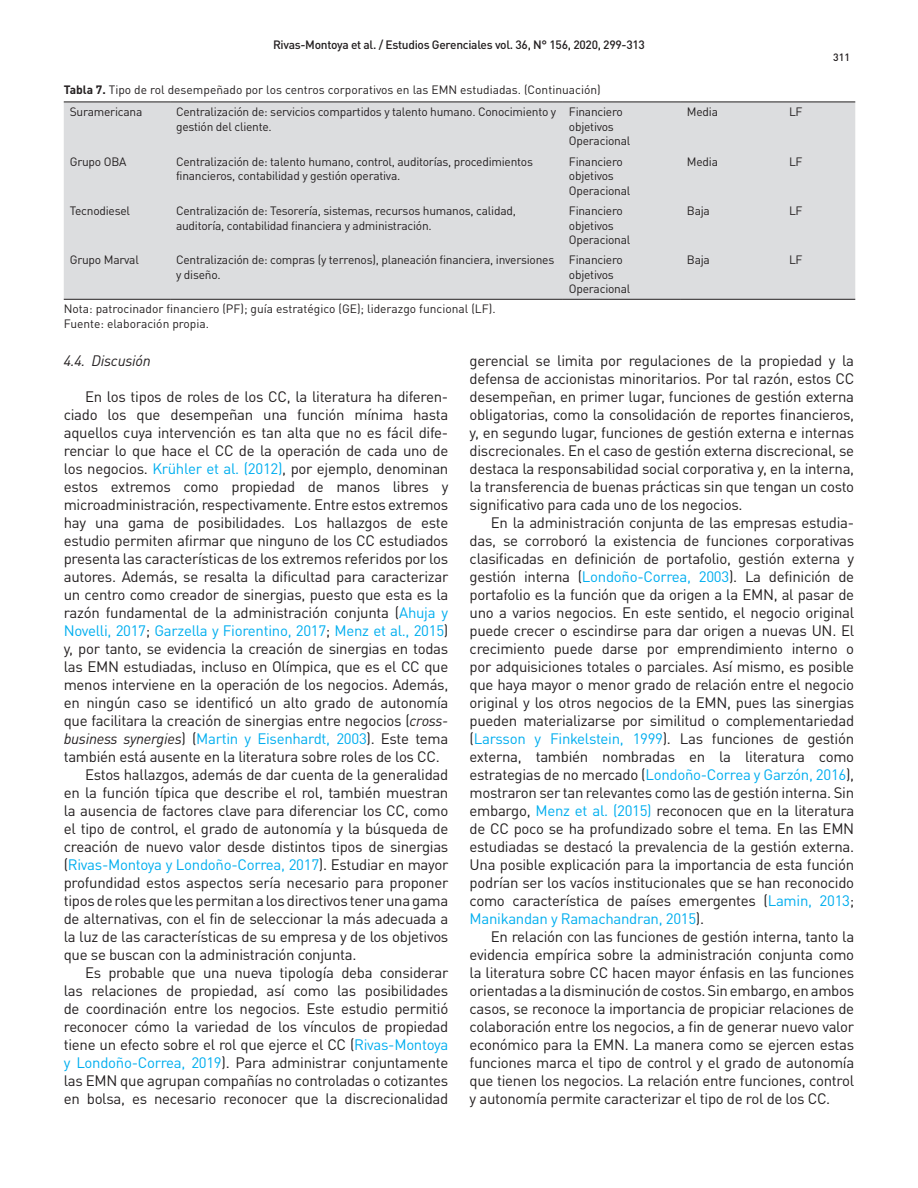
<style>
.page{position:relative;width:918px;height:1188px;background:#fff}
.page>*{position:absolute;margin:0;border:0;box-sizing:border-box;transform-origin:0 0}
.Párrafo_principal{font:15px/18px "DIN Pro";letter-spacing:-.02em;color:#231f20;text-align:justify}
.Titulo_segundo_nivel{font:italic 15px "DIN Pro";letter-spacing:-.02em;color:#231f20}
.Párrafo_principal-2{font:12px/14.4px "DIN Pro";letter-spacing:-.02em;color:#231f20}
.Párrafo_principal-3{font:12px "DIN Pro";color:#231f20}
.t1{font:500 12px "DIN Pro";letter-spacing:-.025em;color:#231f20}
.t2{font:500 10.5px "DIN Pro";color:#231f20}
.s1{font-weight:700}
.s2{color:#00aeef}
.s3{font-style:italic}
</style>
<div class="page">
<div style="left:64px;top:103px;width:791px;height:196px;background:#dcdddf"></div>
<hr style="left:64px;top:102px;width:106px;height:1px;background:#231f20">
<hr style="left:170px;top:102px;width:393px;height:1px;background:#231f20">
<hr style="left:563px;top:102px;width:118px;height:1px;background:#231f20">
<hr style="left:681px;top:102px;width:102px;height:1px;background:#231f20">
<hr style="left:783px;top:102px;width:72px;height:1px;background:#231f20">
<hr style="left:64px;top:299px;width:106px;height:1px;background:#231f20">
<hr style="left:170px;top:299px;width:393px;height:1px;background:#231f20">
<hr style="left:563px;top:299px;width:118px;height:1px;background:#231f20">
<hr style="left:681px;top:299px;width:102px;height:1px;background:#231f20">
<hr style="left:783px;top:299px;width:72px;height:1px;background:#231f20">
<p class="t1" style="left:273px;top:34px;width:373px">Rivas-Montoya et al. / Estudios Gerenciales vol. 36, N° 156, 2020, 299-313</p>
<p class="Párrafo_principal-3" style="left:64px;top:80px;width:538px"><span class="s1">Tabla 7.</span> Tipo de rol desempeñado por los centros corporativos en las EMN estudiadas. (Continuación)</p>
<p class="Párrafo_principal-2" style="left:70px;top:104px;width:74px">Suramericana</p>
<p class="Párrafo_principal-2" style="left:176px;top:104px;width:382px">Centralización de: servicios compartidos y talento humano. Conocimiento y gestión del cliente.</p>
<p class="Párrafo_principal-2" style="left:569px;top:104px;width:55px">Financiero</p>
<p class="Párrafo_principal-2" style="left:569px;top:118px;width:46px">objetivos</p>
<p class="Párrafo_principal-2" style="left:569px;top:133px;width:63px">Operacional</p>
<p class="Párrafo_principal-2" style="left:70px;top:153px;width:58px">Grupo OBA</p>
<p class="Párrafo_principal-2" style="left:176px;top:153px;width:358px">Centralización de: talento humano, control, auditorías, procedimientos financieros, contabilidad y gestión operativa.</p>
<p class="Párrafo_principal-2" style="left:569px;top:153px;width:55px">Financiero</p>
<p class="Párrafo_principal-2" style="left:569px;top:167px;width:46px">objetivos</p>
<p class="Párrafo_principal-2" style="left:569px;top:182px;width:63px">Operacional</p>
<p class="Párrafo_principal-2" style="left:70px;top:202px;width:62px">Tecnodiesel</p>
<p class="Párrafo_principal-2" style="left:176px;top:202px;width:341px">Centralización de: Tesorería, sistemas, recursos humanos, calidad, auditoría, contabilidad financiera y administración.</p>
<p class="Párrafo_principal-2" style="left:569px;top:202px;width:55px">Financiero</p>
<p class="Párrafo_principal-2" style="left:569px;top:217px;width:46px">objetivos</p>
<p class="Párrafo_principal-2" style="left:569px;top:231px;width:63px">Operacional</p>
<p class="Párrafo_principal-2" style="left:70px;top:252px;width:71px">Grupo Marval</p>
<p class="Párrafo_principal-2" style="left:176px;top:252px;width:380px">Centralización de: compras (y terrenos), planeación financiera, inversiones y diseño.</p>
<p class="Párrafo_principal-2" style="left:569px;top:252px;width:55px">Financiero</p>
<p class="Párrafo_principal-2" style="left:569px;top:266px;width:46px">objetivos</p>
<p class="Párrafo_principal-2" style="left:569px;top:281px;width:63px">Operacional</p>
<p class="Párrafo_principal-3" style="left:64px;top:299px;width:433px">Nota: patrocinador financiero (PF); guía estratégico (GE); liderazgo funcional (LF).</p>
<p class="Párrafo_principal-3" style="left:64px;top:314px;width:147px">Fuente: elaboración propia.</p>
<p class="Párrafo_principal-2" style="left:687px;top:104px;width:33px">Media</p>
<p class="Párrafo_principal-2" style="left:789px;top:104px;width:15px">LF</p>
<p class="Párrafo_principal-2" style="left:687px;top:153px;width:33px">Media</p>
<p class="Párrafo_principal-2" style="left:789px;top:153px;width:15px">LF</p>
<p class="Párrafo_principal-2" style="left:687px;top:202px;width:24px">Baja</p>
<p class="Párrafo_principal-2" style="left:789px;top:202px;width:15px">LF</p>
<p class="Párrafo_principal-2" style="left:687px;top:252px;width:24px">Baja</p>
<p class="Párrafo_principal-2" style="left:789px;top:252px;width:15px">LF</p>
<p class="t2" style="left:833px;top:49px;width:18px">311</p>
<p class="Titulo_segundo_nivel" style="left:64px;top:349px;width:88px">4.4. Discusión</p>
<p class="Párrafo_principal" style="left:64px;top:386px;width:386px;text-indent:21px">En los tipos de roles de los CC, la literatura ha diferen&shy;ciado los que desempeñan una función mínima hasta aquellos cuya intervención es tan alta que no es fácil dife&shy;renciar lo que hace el CC de la operación de cada uno de los negocios. <span class="s2">Krühler et al. (2012)</span>, por ejemplo, denominan estos extremos como propiedad de manos libres y microadministración, respectivamente. Entre estos extremos hay una gama de posibilidades. Los hallazgos de este estudio permiten afirmar que ninguno de los CC estudiados presenta las características de los extremos referidos por los autores. Además, se resalta la dificultad para caracterizar un centro como creador de sinergias, puesto que esta es la razón fundamental de la administración conjunta (<span class="s2">Ahuja y Novelli, 2017</span>; <span class="s2">Garzella y Fiorentino, 2017</span>; <span class="s2">Menz et al., 2015</span>) y, por tanto, se evidencia la creación de sinergias en todas las EMN estudiadas, incluso en Olímpica, que es el CC que menos interviene en la operación de los negocios. Además, en ningún caso se identificó un alto grado de autonomía que facilitara la creación de sinergias entre negocios (<span class="s3">cross&shy;business synergies</span>) (<span class="s2">Martin y Eisenhardt, 2003</span>). Este tema también está ausente en la literatura sobre roles de los CC.</p>
<p class="Párrafo_principal" style="left:64px;top:764px;width:386px;text-indent:21px">Estos hallazgos, además de dar cuenta de la generalidad en la función típica que describe el rol, también muestran la ausencia de factores clave para diferenciar los CC, como el tipo de control, el grado de autonomía y la búsqueda de creación de nuevo valor desde distintos tipos de sinergias (<span class="s2">Rivas-Montoya y Londoño-Correa, 2017</span>). Estudiar en mayor profundidad estos aspectos sería necesario para proponer tipos de roles que les permitan a los directivos tener una gama de alternativas, con el fin de seleccionar la más adecuada a la luz de las características de su empresa y de los objetivos que se buscan con la administración conjunta.</p>
<p class="Párrafo_principal" style="left:64px;top:962px;width:386px;text-indent:21px">Es probable que una nueva tipología deba considerar las relaciones de propiedad, así como las posibilidades de coordinación entre los negocios. Este estudio permitió reconocer cómo la variedad de los vínculos de propiedad tiene un efecto sobre el rol que ejerce el CC (<span class="s2">Rivas-Montoya y Londoño-Correa, 2019</span>). Para administrar conjuntamente las EMN que agrupan compañías no controladas o cotizantes en bolsa, es necesario reconocer que la discrecionalidad</p>
<p class="Párrafo_principal" style="left:470px;top:350px;width:386px">gerencial se limita por regulaciones de la propiedad y la defensa de accionistas minoritarios. Por tal razón, estos CC desempeñan, en primer lugar, funciones de gestión externa obligatorias, como la consolidación de reportes financieros, y, en segundo lugar, funciones de gestión externa e internas discrecionales. En el caso de gestión externa discrecional, se destaca la responsabilidad social corporativa y, en la interna, la transferencia de buenas prácticas sin que tengan un costo significativo para cada uno de los negocios.</p>
<p class="Párrafo_principal" style="left:470px;top:512px;width:386px;text-indent:21px">En la administración conjunta de las empresas estudia&shy;das, se corroboró la existencia de funciones corporativas clasificadas en definición de portafolio, gestión externa y gestión interna (<span class="s2">Londoño-Correa, 2003</span>). La definición de portafolio es la función que da origen a la EMN, al pasar de uno a varios negocios. En este sentido, el negocio original puede crecer o escindirse para dar origen a nuevas UN. El crecimiento puede darse por emprendimiento interno o por adquisiciones totales o parciales. Así mismo, es posible que haya mayor o menor grado de relación entre el negocio original y los otros negocios de la EMN, pues las sinergias pueden materializarse por similitud o complementariedad (<span class="s2">Larsson y Finkelstein, 1999</span>). Las funciones de gestión externa, también nombradas en la literatura como estrategias de no mercado (<span class="s2">Londoño-Correa y Garzón, 2016</span>), mostraron ser tan relevantes como las de gestión interna. Sin embargo, <span class="s2">Menz et al. (2015)</span> reconocen que en la literatura de CC poco se ha profundizado sobre el tema. En las EMN estudiadas se destacó la prevalencia de la gestión externa.<br>Una posible explicación para la importancia de esta función podrían ser los vacíos institucionales que se han reconocido como característica de países emergentes (<span class="s2">Lamin, 2013</span>; <span class="s2">Manikandan y Ramachandran, 2015</span>).</p>
<p class="Párrafo_principal" style="left:470px;top:926px;width:386px;text-indent:21px">En relación con las funciones de gestión interna, tanto la evidencia empírica sobre la administración conjunta como la literatura sobre CC hacen mayor énfasis en las funciones orientadas a la disminución de costos. Sin embargo, en ambos casos, se reconoce la importancia de propiciar relaciones de colaboración entre los negocios, a fin de generar nuevo valor económico para la EMN. La manera como se ejercen estas funciones marca el tipo de control y el grado de autonomía que tienen los negocios. La relación entre funciones, control y autonomía permite caracterizar el tipo de rol de los CC.</p>
</div>
